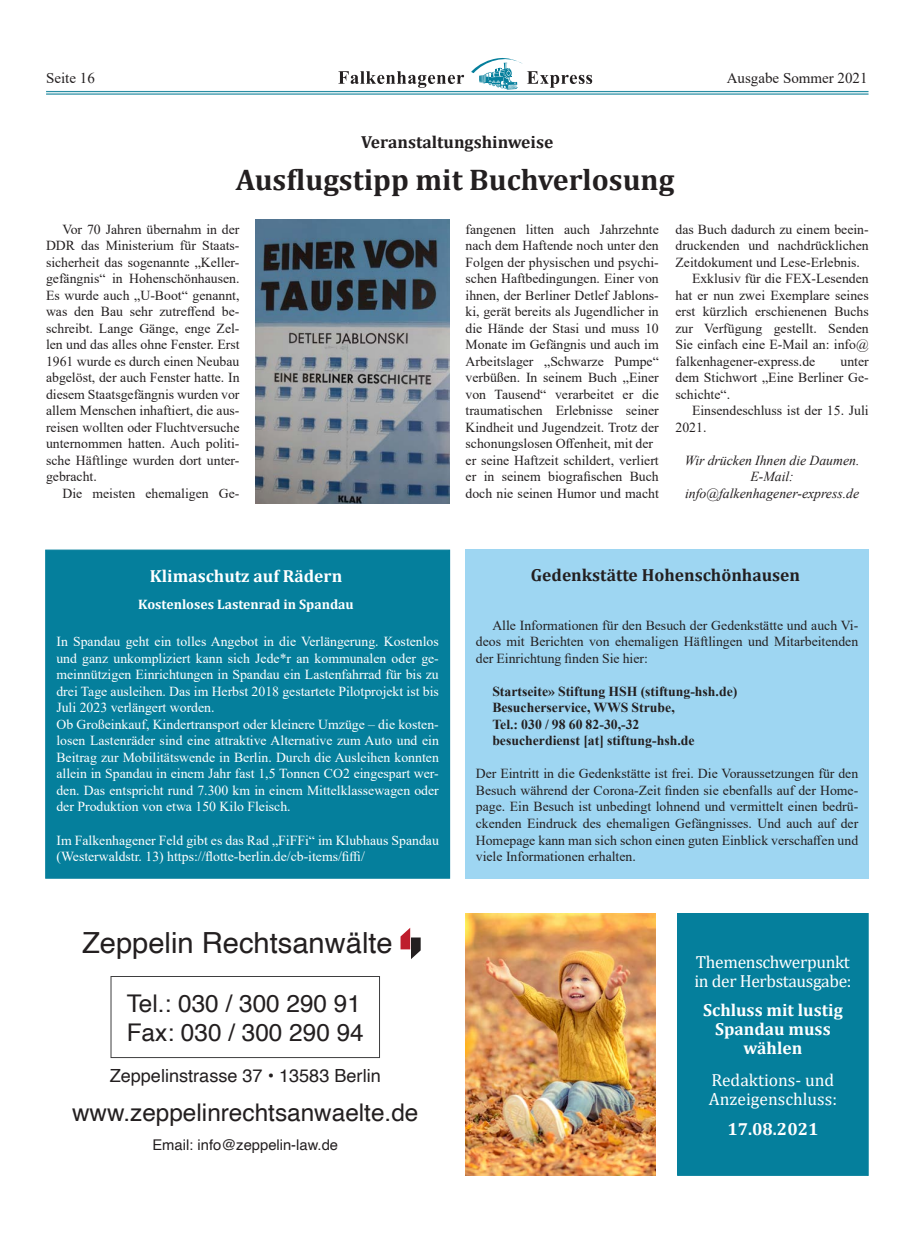
<style>
.page{position:relative;width:904px;height:1241px;background:#fff}
.page>*{position:absolute;margin:0;border:0;box-sizing:border-box;transform-origin:0 0}
.t1{font:700 30px "Cambria";color:#231f20}
.t2{font:29.12px "Helvetica";color:#231f20}
.t3{font:24.38px/29.2px "Helvetica";color:#231f20}
.t4{font:18.12px "Helvetica";color:#231f20}
.t5{font:700 17.5px/18.8px "Cambria";color:#fff;text-align:center}
.t6{font:700 17.5px "Cambria";color:#231f20}
.t7{font:17.5px/18.8px "Cambria";letter-spacing:-.02em;color:#fff}
.t8{font:17.5px/18.8px "Cambria";color:#fff}
.t9{font:15px "Times New Roman";color:#231f20}
.t10{font:14.75px "Helvetica";color:#231f20}
.t11{font:13.75px/16.5px "Times New Roman";color:#231f20;text-align:justify}
.t12{font:13.75px/16.5px "Times New Roman";color:#fff}
.t13{font:700 13.75px/16.5px "Times New Roman";color:#231f20}
.t14{font:italic 13.75px/16.5px "Times New Roman";color:#231f20;text-align:center}
.t15{font:700 13.75px "Cambria";color:#fff}
</style>
<div class="page">
<hr style="left:46px;top:91px;width:822px;height:1px;background:#2a8fa4">
<hr style="left:46px;top:93px;width:822px;height:2px;background:#2a8fa4">
<svg style="left:338px;top:71px;width:126px;height:17px"></svg>
<svg style="left:471px;top:58px;width:121px;height:32px"></svg>
<div style="left:677px;top:913px;width:191px;height:262px;background:#057f9c"></div>
<img style="left:256px;top:220px;width:193px;height:283px">
<div style="left:465px;top:549px;width:403px;height:329px;background:#9ed6f2"></div>
<div style="left:45px;top:549px;width:405px;height:329px;background:#057f9c;border:1px solid #057f9c"></div>
<img style="left:465px;top:913px;width:191px;height:262px">
<svg style="left:400px;top:928px;width:20px;height:31px"></svg>
<div style="left:111px;top:976px;width:269px;height:81px;border:1px solid #3e3e3f"></div>
<p class="t9" style="left:46px;top:67px;width:50px">Seite 16</p>
<p class="t9" style="left:726px;top:68px;width:142px">Ausgabe Sommer 2021</p>
<p class="t6" style="left:361px;top:130px;width:194px">Veranstaltungshinweise</p>
<h1 class="t1" style="left:236px;top:158px;width:440px">Ausflugstipp mit Buchverlosung</h1>
<p class="t11" style="left:46px;top:220px;width:195px;text-indent:17px">Vor 70 Jahren übernahm in der DDR das Ministerium für Staats&shy;sicherheit das sogenannte „Keller&shy;gefängnis“ in Hohenschönhausen.<br>Es wurde auch „U-Boot“ genannt, was den Bau sehr zutreffend be&shy;schreibt. Lange Gänge, enge Zel&shy;len und das alles ohne Fenster. Erst 1961 wurde es durch einen Neubau abgelöst, der auch Fenster hatte. In diesem Staatsgefängnis wurden vor allem Menschen inhaftiert, die aus&shy;reisen wollten oder Fluchtversuche unternommen hatten. Auch politi&shy;sche Häftlinge wurden dort unter&shy;gebracht.</p>
<p class="t11" style="left:62px;top:484px;width:178px">Die meisten ehemaligen Ge-</p>
<p class="t11" style="left:465px;top:220px;width:195px;text-align:left">fangenen litten auch Jahrzehnte nach dem Haftende noch unter den Folgen der physischen und psychi&shy;schen Haftbedingungen. Einer von ihnen, der Berliner Detlef Jablons&shy;ki, gerät bereits als Jugendlicher in die Hände der Stasi und muss 10<br>Monate im Gefängnis und auch im Arbeitslager „Schwarze Pumpe“ verbüßen. In seinem Buch „Einer von Tausend“ verarbeitet er die traumatischen Erlebnisse seiner Kindheit und Jugendzeit. Trotz der schonungslosen Offenheit, mit der er seine Haftzeit schildert, verliert er in seinem biografischen Buch doch nie seinen Humor und macht</p>
<p class="t11" style="left:675px;top:220px;width:195px">das Buch dadurch zu einem beein-</p>
<p class="t11" style="left:675px;top:237px;width:195px">druckenden und nachdrücklichen</p>
<p class="t11" style="left:675px;top:253px;width:186px">Zeitdokument und Lese-Erlebnis.</p>
<p class="t11" style="left:692px;top:270px;width:178px">Exklusiv für die FEX-Lesenden</p>
<p class="t11" style="left:675px;top:286px;width:195px">hat er nun zwei Exemplare seines</p>
<p class="t11" style="left:675px;top:303px;width:195px">erst kürzlich erschienenen Buchs</p>
<p class="t11" style="left:675px;top:319px;width:195px">zur Verfügung gestellt. Senden</p>
<p class="t11" style="left:675px;top:336px;width:195px">Sie einfach eine E-Mail an: info@</p>
<p class="t11" style="left:675px;top:352px;width:141px">falkenhagener-express.de</p>
<p class="t11" style="left:675px;top:352px;width:195px;text-indent:165px">unter dem Stichwort „Eine Berliner Ge&shy;schichte“.</p>
<p class="t11" style="left:675px;top:402px;width:195px;text-indent:17px">Einsendeschluss ist der 15. Juli<br>2021.</p>
<p class="t14" style="left:684px;top:451px;width:176px">Wir drücken Ihnen die Daumen.<br>E-Mail: info@falkenhagener-express.de</p>
<p class="t5" style="left:150px;top:565px;width:194px">Klimaschutz auf Rädern</p>
<p class="t6" style="left:531px;top:562px;width:271px">Gedenkstätte Hohenschönhausen</p>
<p class="t15" style="left:138px;top:594px;width:217px">Kostenloses Lastenrad in Spandau</p>
<p class="t12" style="left:56px;top:633px;width:384px">In Spandau geht ein tolles Angebot in die Verlängerung. Kostenlos und ganz unkompliziert kann sich Jede*r an kommunalen oder ge&shy;meinnützigen Einrichtungen in Spandau ein Lastenfahrrad für bis zu drei Tage ausleihen. Das im Herbst 2018 gestartete Pilotprojekt ist bis Juli 2023 verlängert worden.<br>Ob Großeinkauf, Kindertransport oder kleinere Umzüge – die kosten&shy;losen Lastenräder sind eine attraktive Alternative zum Auto und ein Beitrag zur Mobilitätswende in Berlin. Durch die Ausleihen konnten allein in Spandau in einem Jahr fast 1,5 Tonnen CO2 eingespart wer&shy;den. Das entspricht rund 7.300 km in einem Mittelklassewagen oder der Produktion von etwa 150 Kilo Fleisch.</p>
<p class="t12" style="left:56px;top:831px;width:384px">Im Falkenhagener Feld gibt es das Rad „FiFFi“ im Klubhaus Spandau (Westerwaldstr. 13) https://flotte-berlin.de/cb-items/fiffi/</p>
<p class="t11" style="left:476px;top:616px;width:384px;text-indent:17px">Alle Informationen für den Besuch der Gedenkstätte und auch Vi&shy;deos mit Berichten von ehemaligen Häftlingen und Mitarbeitenden der Einrichtung finden Sie hier:</p>
<p class="t13" style="left:492px;top:682px;width:246px">Startseite» Stiftung HSH (stiftung-hsh.de)<br>Besucherservice, WWS Strube,<br>Tel.: 030 / 98 60 82-30,-32<br>besucherdienst [at] stiftung-hsh.de</p>
<p class="t11" style="left:476px;top:765px;width:384px">Der Eintritt in die Gedenkstätte ist frei. Die Voraussetzungen für den Besuch während der Corona-Zeit finden sie ebenfalls auf der Home&shy;page. Ein Besuch ist unbedingt lohnend und vermittelt einen bedrü&shy;ckenden Eindruck des ehemaligen Gefängnisses. Und auch auf der Homepage kann man sich schon einen guten Einblick verschaffen und viele Informationen erhalten.</p>
<h2 class="t2" style="left:82px;top:919px;width:312px">Zeppelin Rechtsanwälte</h2>
<h3 class="t3" style="left:127px;top:989px;width:238px">Tel.: 030 / 300 290 91<br>Fax: 030 / 300 290 94</h3>
<h3 class="t4" style="left:110px;top:1061px;width:272px">Zeppelinstrasse 37 • 13583 Berlin</h3>
<h3 class="t3" style="left:72px;top:1098px;width:348px">www.zeppelinrechtsanwaelte.de</h3>
<p class="t10" style="left:152px;top:1132px;width:187px">Email: info@zeppelin-law.de</p>
<p class="t7" style="left:694px;top:952px;width:159px">Themenschwerpunkt in der Herbstausgabe:</p>
<p class="t5" style="left:703px;top:999px;width:141px">Schluss mit lustig<br>Spandau muss wählen</p>
<p class="t8" style="left:709px;top:1070px;width:129px">Redaktions- und<br>Anzeigenschluss:</p>
<p class="t5" style="left:727px;top:1118px;width:93px">17.08.2021</p>
</div>
